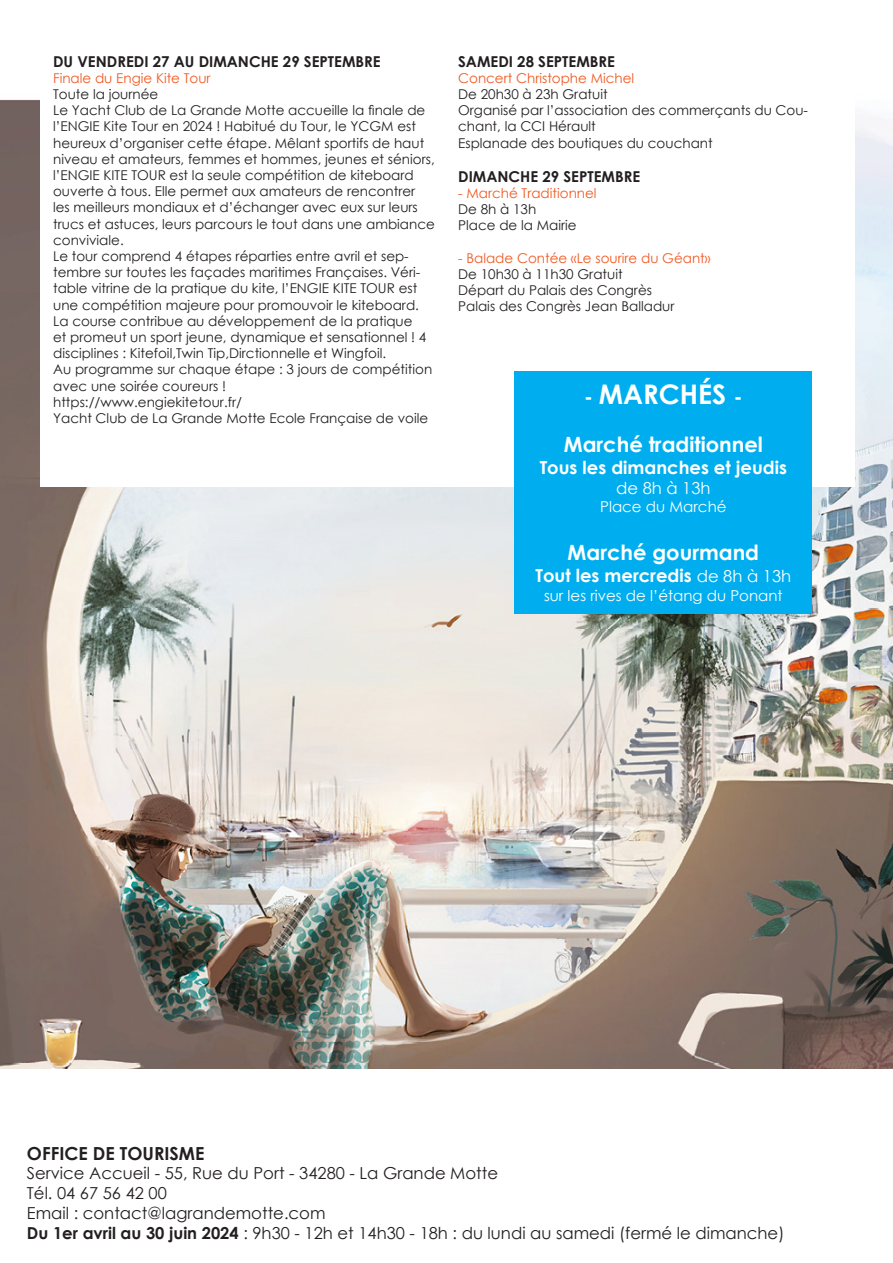
<style>
.page{position:relative;width:893px;height:1263px;background:#fff}
.page>*{position:absolute;margin:0;border:0;box-sizing:border-box;transform-origin:0 0}
.t1{font:700 27px "Century Gothic";color:#fff}
.t2{font:700 21px "Century Gothic";color:#fff}
.t3{font:700 18px "Century Gothic";color:#fff}
.t4{font:700 18px "Century Gothic";color:#231f20}
.t5{font:16.5px "Century Gothic";color:#231f20}
.t6{font:16.5px "Century Gothic";color:#fff}
.t7{font:700 15px "Century Gothic";color:#231f20}
.t8{font:15px "Century Gothic";color:#fff}
.t9{font:13.5px/16.2px "Century Gothic";color:#231f20}
.t10{font:13.5px "Century Gothic";color:#f15921}
.s1{font-size:21px}
.s2{font-weight:400;font-size:16.5px}
.s3{font-weight:700}
</style>
<div class="page">
<img style="left:0;top:99px;width:893px;height:969px">
<div style="left:40px;top:43px;width:815px;height:444px;background:#fff"></div>
<div style="left:514px;top:371px;width:298px;height:242px;background:#00aeef"></div>
<p class="t7" style="left:53px;top:50px;width:329px">DU VENDREDI 27 AU DIMANCHE 29 SEPTEMBRE</p>
<p class="t10" style="left:53px;top:68px;width:159px">Finale du Engie Kite Tour</p>
<p class="t9" style="left:53px;top:86px;width:107px">Toute la journée</p>
<p class="t9" style="left:53px;top:102px;width:383px">Le Yacht Club de La Grande Motte accueille la finale de l’ENGIE Kite Tour en 2024 ! Habitué du Tour, le YCGM est heureux d’organiser cette étape. Mêlant sportifs de haut niveau et amateurs, femmes et hommes, jeunes et séniors, l’ENGIE KITE TOUR est la seule compétition de kiteboard ouverte à tous. Elle permet aux amateurs de rencontrer les meilleurs mondiaux et d’échanger avec eux sur leurs trucs et astuces, leurs parcours le tout dans une ambiance conviviale.</p>
<p class="t9" style="left:53px;top:248px;width:375px">Le tour comprend 4 étapes réparties entre avril et sep&shy;tembre sur toutes les façades maritimes Françaises. Véri&shy;table vitrine de la pratique du kite, l’ENGIE KITE TOUR est une compétition majeure pour promouvoir le kiteboard.<br>La course contribue au développement de la pratique et promeut un sport jeune, dynamique et sensationnel ! 4 disciplines : Kitefoil,Twin Tip,Dirctionnelle et Wingfoil.</p>
<p class="t9" style="left:53px;top:361px;width:381px">Au programme sur chaque étape : 3 jours de compétition avec une soirée coureurs !</p>
<p class="t9" style="left:53px;top:394px;width:190px">https://www.engiekitetour.fr/</p>
<p class="t9" style="left:53px;top:410px;width:377px">Yacht Club de La Grande Motte Ecole Française de voile</p>
<p class="t7" style="left:458px;top:50px;width:158px">SAMEDI 28 SEPTEMBRE</p>
<p class="t10" style="left:458px;top:68px;width:178px">Concert Christophe Michel</p>
<p class="t9" style="left:458px;top:86px;width:151px">De 20h30 à 23h Gratuit</p>
<p class="t9" style="left:458px;top:102px;width:351px">Organisé par l’association des commerçants du Cou&shy;chant, la CCI Hérault</p>
<p class="t9" style="left:458px;top:134px;width:256px">Esplanade des boutiques du couchant</p>
<p class="t7" style="left:458px;top:165px;width:184px">DIMANCHE 29 SEPTEMBRE</p>
<p class="t10" style="left:458px;top:184px;width:140px">- Marché Traditionnel</p>
<p class="t9" style="left:458px;top:201px;width:80px">De 8h à 13h</p>
<p class="t9" style="left:458px;top:217px;width:120px">Place de la Mairie</p>
<p class="t10" style="left:458px;top:248px;width:254px">- Balade Contée «Le sourire du Géant»</p>
<p class="t9" style="left:458px;top:266px;width:166px">De 10h30 à 11h30 Gratuit</p>
<p class="t9" style="left:458px;top:282px;width:195px">Départ du Palais des Congrès</p>
<p class="t9" style="left:458px;top:298px;width:218px">Palais des Congrès Jean Balladur</p>
<p class="t1" style="left:584px;top:374px;width:160px"><span class="s1">-</span> MARCHÉS <span class="s1">-</span></p>
<p class="t2" style="left:564px;top:428px;width:201px">Marché traditionnel</p>
<p class="t3" style="left:540px;top:454px;width:249px">Tous les dimanches et jeudis</p>
<p class="t6" style="left:616px;top:476px;width:96px">de 8h à 13h</p>
<p class="t8" style="left:600px;top:497px;width:128px">Place du Marché</p>
<p class="t2" style="left:568px;top:537px;width:193px">Marché gourmand</p>
<p class="t3" style="left:535px;top:562px;width:257px">Tout les mercredis <span class="s2">de 8h à 13h</span></p>
<p class="t8" style="left:544px;top:585px;width:240px">sur les rives de l’étang du Ponant</p>
<p class="t4" style="left:27px;top:1139px;width:179px">OFFICE DE TOURISME</p>
<p class="t5" style="left:27px;top:1162px;width:473px">Service Accueil - 55, Rue du Port - 34280 - La Grande Motte</p>
<p class="t5" style="left:27px;top:1182px;width:141px">Tél. 04 67 56 42 00</p>
<p class="t5" style="left:27px;top:1201px;width:300px">Email : contact@lagrandemotte.com</p>
<p class="t5" style="left:27px;top:1221px;width:759px"><span class="s3">Du 1er avril au 30 juin 2024</span> : 9h30 - 12h et 14h30 - 18h : du lundi au samedi (fermé le dimanche)</p>
</div>
